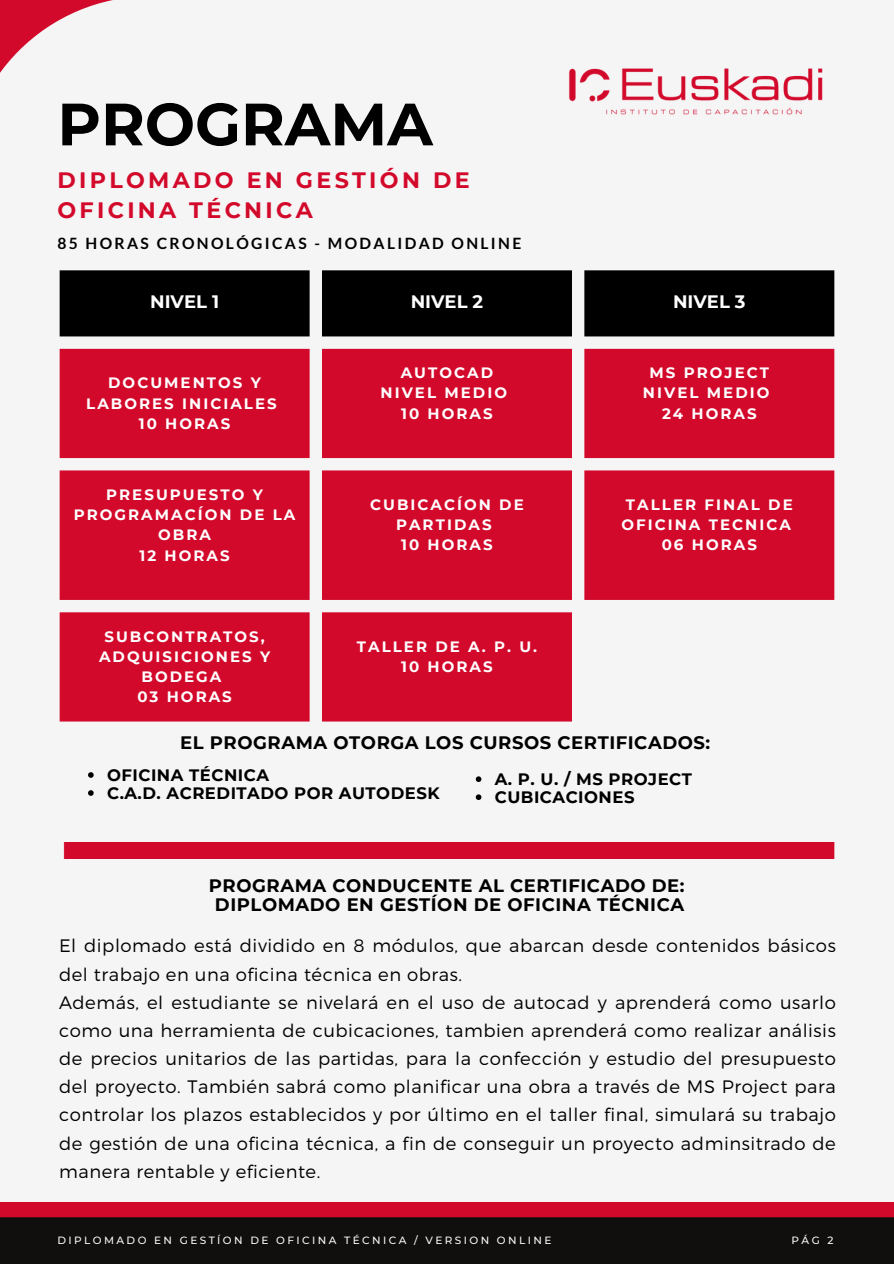
<style>
.page{position:relative;width:894px;height:1264px;background:#fff}
.page>*{position:absolute;margin:0;border:0;box-sizing:border-box;transform-origin:0 0}
.t1{font:700 59.55px "Montserrat";color:#000}
.t2{font:700 22.2px/30.5px "Montserrat";letter-spacing:.15em;color:#d3092b}
.t3{font:300 18px/28.2px "Montserrat";letter-spacing:.03em;color:#000}
.t4{font:700 18px/19.2px "Montserrat";letter-spacing:.03em;color:#000;text-align:center}
.t5{font:700 18px "Montserrat";color:#fff}
.t6{font:700 16.5px "Montserrat";letter-spacing:.03em;color:#000}
.t7{font:700 15.6px "Lato";letter-spacing:.15em;color:#000}
.t8{font:700 15px/20.2px "Montserrat";letter-spacing:.135em;color:#fff;text-align:center}
.t9{font:500 10.5px "Montserrat";letter-spacing:.23em;color:#fafafa}
</style>
<div class="page">
<div style="left:0;top:0;width:893px;height:1263px;background:#f5f5f5"></div>
<div style="left:63px;top:842px;width:772px;height:16px;background:#d3092b"></div>
<svg style="left:0;top:1202px;width:893px;height:61px;background:#400d14"></svg>
<svg style="left:0;top:0;width:113px;height:73px"></svg>
<img style="left:569px;top:68px;width:254px;height:47px">
<div style="left:60px;top:270px;width:774px;height:66px;background:#000"></div>
<svg style="left:60px;top:349px;width:774px;height:372px;fill:#d3092b"></svg>
<svg style="left:88px;top:772px;width:6px;height:5px"></svg>
<svg style="left:88px;top:790px;width:6px;height:5px"></svg>
<svg style="left:475px;top:776px;width:6px;height:6px"></svg>
<svg style="left:475px;top:794px;width:6px;height:6px"></svg>
<p class="t1" style="left:57px;top:88px;width:377px">PROGRAMA</p>
<p class="t2" style="left:57px;top:164px;width:413px">DIPLOMADO EN GESTIÓN DE<br>OFICINA TÉCNICA</p>
<p class="t7" style="left:57px;top:234px;width:465px">85 HORAS CRONOLÓGICAS - MODALIDAD ONLINE</p>
<h1 class="t5" style="left:150px;top:290px;width:70px">NIVEL 1</h1>
<h2 class="t5" style="left:410px;top:290px;width:74px">NIVEL 2</h2>
<h5 class="t5" style="left:672px;top:290px;width:74px">NIVEL 3</h5>
<p class="t8" style="left:86px;top:373px;width:192px">DOCUMENTOS Y<br>LABORES INICIALES</p>
<p class="t8" style="left:139px;top:413px;width:93px">10 HORAS</p>
<p class="t8" style="left:74px;top:484px;width:223px">PRESUPUESTO Y<br>PROGRAMACÍON DE LA<br>OBRA</p>
<p class="t8" style="left:139px;top:545px;width:92px">12 HORAS</p>
<p class="t8" style="left:99px;top:626px;width:173px">SUBCONTRATOS,<br>ADQUISICIONES Y<br>BODEGA</p>
<p class="t8" style="left:137px;top:687px;width:96px">03 HORAS</p>
<p class="t8" style="left:400px;top:362px;width:94px">AUTOCAD</p>
<p class="t8" style="left:380px;top:383px;width:128px">NIVEL MEDIO</p>
<p class="t8" style="left:401px;top:403px;width:93px">10 HORAS</p>
<p class="t8" style="left:370px;top:494px;width:155px">CUBICACÍON DE<br>PARTIDAS</p>
<p class="t8" style="left:401px;top:535px;width:93px">10 HORAS</p>
<p class="t8" style="left:357px;top:636px;width:182px">TALLER DE A. P. U.</p>
<p class="t8" style="left:401px;top:656px;width:93px">10 HORAS</p>
<p class="t8" style="left:649px;top:362px;width:121px">MS PROJECT</p>
<p class="t8" style="left:642px;top:383px;width:128px">NIVEL MEDIO</p>
<p class="t8" style="left:661px;top:403px;width:96px">24 HORAS</p>
<p class="t8" style="left:621px;top:494px;width:173px">TALLER FINAL DE<br>OFICINA TECNICA</p>
<p class="t8" style="left:661px;top:535px;width:97px">06 HORAS</p>
<p class="t4" style="left:180px;top:733px;width:531px">EL PROGRAMA OTORGA LOS CURSOS CERTIFICADOS:</p>
<p class="t6" style="left:107px;top:765px;width:163px">OFICINA TÉCNICA</p>
<p class="t6" style="left:107px;top:783px;width:334px">C.A.D. ACREDITADO POR AUTODESK</p>
<p class="t6" style="left:494px;top:769px;width:199px">A. P. U. / MS PROJECT</p>
<p class="t6" style="left:494px;top:787px;width:141px">CUBICACIONES</p>
<p class="t4" style="left:209px;top:876px;width:477px">PROGRAMA CONDUCENTE AL CERTIFICADO DE:<br>DIPLOMADO EN GESTÍON DE OFICINA TÉCNICA</p>
<h3 class="t3" style="left:59px;top:931px;width:778px">El diplomado está dividido en 8 módulos, que abarcan desde contenidos básicos del trabajo en una oficina técnica en obras.<br>Además, el estudiante se nivelará en el uso de autocad y aprenderá como usarlo como una herramienta de cubicaciones, tambien aprenderá como realizar análisis de precios unitarios de las partidas, para la confección y estudio del presupuesto del proyecto. También sabrá como planificar una obra a través de MS Project para controlar los plazos establecidos y por último en el taller final, simulará su trabajo de gestión de una oficina técnica, a fin de conseguir un proyecto adminsitrado de manera rentable y eficiente.</h3>
<h3 class="t9" style="left:57px;top:1234px;width:495px">DIPLOMADO EN GESTÍON DE OFICINA TÉCNICA / VERSION ONLINE</h3>
<p class="t9" style="left:791px;top:1234px;width:43px">PÁG 2</p>
</div>
